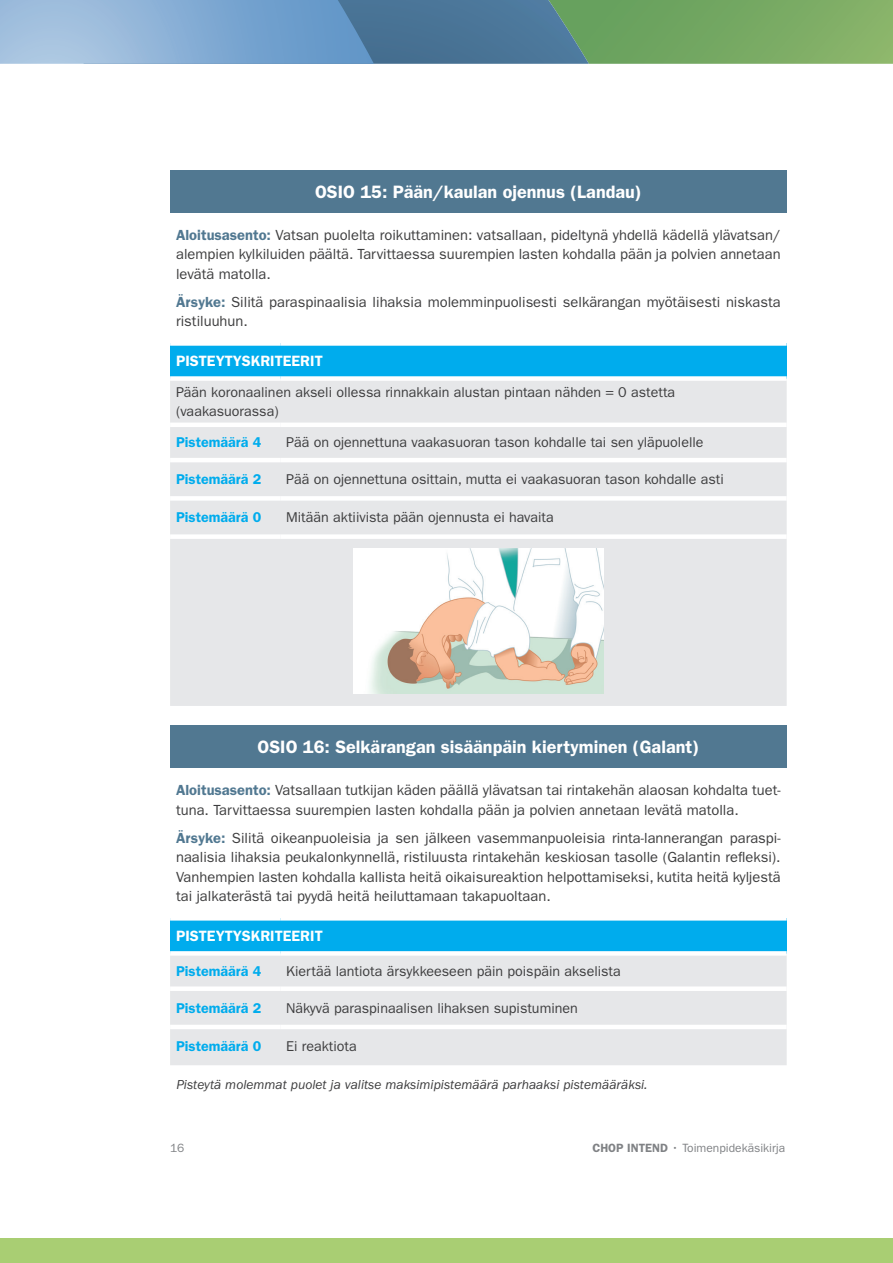
<style>
.page{position:relative;width:893px;height:1263px;background:#fff}
.page>*{position:absolute;margin:0;border:0;box-sizing:border-box;transform-origin:0 0}
.t1{font:600 18px "ITC Franklin Gothic Std";color:#fff}
.t2{font:600 15px "ITC Franklin Gothic Std";color:#fff}
.t3{font:14.7px/19.5px "ITC Franklin Gothic Std";color:#3e3e3f;text-align:justify}
.t4{font:14.25px/19.5px "ITC Franklin Gothic Std";color:#3e3e3f}
.t5{font:600 14.25px "ITC Franklin Gothic Std";color:#00aced}
.t6{font:italic 13.5px "ITC Franklin Gothic Std";color:#3e3e3f}
.t7{font:12px "ITC Franklin Gothic Std";color:#808285}
.s1{font-weight:600;color:#517891}
.s2{font-weight:600}
</style>
<div class="page">
<svg style="left:0;top:0;width:893px;height:64px;background:#739f9d"></svg>
<div style="left:0;top:1238px;width:893px;height:25px;background:#a9ce73"></div>
<div style="left:170px;top:170px;width:617px;height:43px;background:#517891"></div>
<div style="left:170px;top:343px;width:617px;height:35px;background:#00aced"></div>
<div style="left:170px;top:381px;width:617px;height:325px;background:#e6e7e9"></div>
<div style="left:170px;top:341px;width:110px;height:5px;background:#fff"></div>
<div style="left:280px;top:341px;width:507px;height:5px;background:#fff"></div>
<div style="left:170px;top:376px;width:110px;height:5px;background:#fff"></div>
<div style="left:280px;top:376px;width:507px;height:5px;background:#fff"></div>
<hr style="left:170px;top:423px;width:110px;height:4px;background:#fff">
<hr style="left:280px;top:423px;width:507px;height:4px;background:#fff">
<hr style="left:170px;top:458px;width:110px;height:4px;background:#fff">
<hr style="left:280px;top:458px;width:507px;height:4px;background:#fff">
<div style="left:170px;top:496px;width:110px;height:5px;background:#fff"></div>
<div style="left:280px;top:496px;width:507px;height:5px;background:#fff"></div>
<div style="left:170px;top:534px;width:110px;height:5px;background:#fff"></div>
<div style="left:280px;top:534px;width:507px;height:5px;background:#fff"></div>
<img style="left:353px;top:549px;width:251px;height:145px">
<div style="left:170px;top:725px;width:617px;height:43px;background:#517891"></div>
<div style="left:170px;top:918px;width:617px;height:35px;background:#00aced"></div>
<div style="left:170px;top:956px;width:617px;height:109px;background:#e6e7e9"></div>
<hr style="left:170px;top:916px;width:110px;height:4px;background:#fff">
<hr style="left:280px;top:916px;width:507px;height:4px;background:#fff">
<div style="left:170px;top:951px;width:110px;height:5px;background:#fff"></div>
<div style="left:280px;top:951px;width:507px;height:5px;background:#fff"></div>
<div style="left:170px;top:986px;width:110px;height:5px;background:#fff"></div>
<div style="left:280px;top:986px;width:507px;height:5px;background:#fff"></div>
<hr style="left:170px;top:1025px;width:110px;height:4px;background:#fff">
<hr style="left:280px;top:1025px;width:507px;height:4px;background:#fff">
<p class="t1" style="left:315px;top:181px;width:328px">OSIO 15: Pään/kaulan ojennus (Landau)</p>
<p class="t3" style="left:176px;top:225px;width:606px"><span class="s1">Aloitusasento:</span> Vatsan puolelta roikuttaminen: vatsallaan, pideltynä yhdellä kädellä ylävatsan/ alempien kylkiluiden päältä. Tarvittaessa suurempien lasten kohdalla pään ja polvien annetaan levätä matolla.</p>
<p class="t3" style="left:176px;top:292px;width:606px"><span class="s1">Ärsyke:</span> Silitä paraspinaalisia lihaksia molemminpuolisesti selkärangan myötäisesti niskasta ristiluuhun.</p>
<p class="t2" style="left:176px;top:352px;width:148px">PISTEYTYSKRITEERIT</p>
<p class="t4" style="left:176px;top:382px;width:501px">Pään koronaalinen akseli ollessa rinnakkain alustan pintaan nähden = 0 astetta (vaakasuorassa)</p>
<p class="t5" style="left:176px;top:434px;width:87px">Pistemäärä 4</p>
<p class="t4" style="left:286px;top:433px;width:419px">Pää on ojennettuna vaakasuoran tason kohdalle tai sen yläpuolelle</p>
<p class="t5" style="left:176px;top:471px;width:87px">Pistemäärä 2</p>
<p class="t4" style="left:286px;top:470px;width:439px">Pää on ojennettuna osittain, mutta ei vaakasuoran tason kohdalle asti</p>
<p class="t5" style="left:176px;top:509px;width:87px">Pistemäärä 0</p>
<p class="t4" style="left:286px;top:508px;width:269px">Mitään aktiivista pään ojennusta ei havaita</p>
<p class="t1" style="left:258px;top:736px;width:443px">OSIO 16: Selkärangan sisäänpäin kiertyminen (Galant)</p>
<p class="t3" style="left:176px;top:780px;width:606px"><span class="s1">Aloitusasento:</span> Vatsallaan tutkijan käden päällä ylävatsan tai rintakehän alaosan kohdalta tuet&shy;tuna. Tarvittaessa suurempien lasten kohdalla pään ja polvien annetaan levätä matolla.</p>
<p class="t3" style="left:176px;top:828px;width:606px"><span class="s1">Ärsyke:</span> Silitä oikeanpuoleisia ja sen jälkeen vasemmanpuoleisia rinta-lannerangan paraspi&shy;naalisia lihaksia peukalonkynnellä, ristiluusta rintakehän keskiosan tasolle (Galantin refleksi).<br>Vanhempien lasten kohdalla kallista heitä oikaisureaktion helpottamiseksi, kutita heitä kyljestä tai jalkaterästä tai pyydä heitä heiluttamaan takapuoltaan.</p>
<p class="t2" style="left:176px;top:927px;width:148px">PISTEYTYSKRITEERIT</p>
<p class="t5" style="left:176px;top:963px;width:87px">Pistemäärä 4</p>
<p class="t4" style="left:286px;top:961px;width:336px">Kiertää lantiota ärsykkeeseen päin poispäin akselista</p>
<p class="t5" style="left:176px;top:999px;width:87px">Pistemäärä 2</p>
<p class="t4" style="left:286px;top:998px;width:293px">Näkyvä paraspinaalisen lihaksen supistuminen</p>
<p class="t5" style="left:176px;top:1038px;width:87px">Pistemäärä 0</p>
<p class="t4" style="left:286px;top:1036px;width:72px">Ei reaktiota</p>
<p class="t6" style="left:176px;top:1077px;width:473px">Pisteytä molemmat puolet ja valitse maksimipistemäärä parhaaksi pistemääräksi.</p>
<p class="t7" style="left:170px;top:1141px;width:16px">16</p>
<p class="t7" style="left:592px;top:1141px;width:194px"><span class="s2">CHOP INTEND</span> • Toimenpidekäsikirja</p>
</div>
